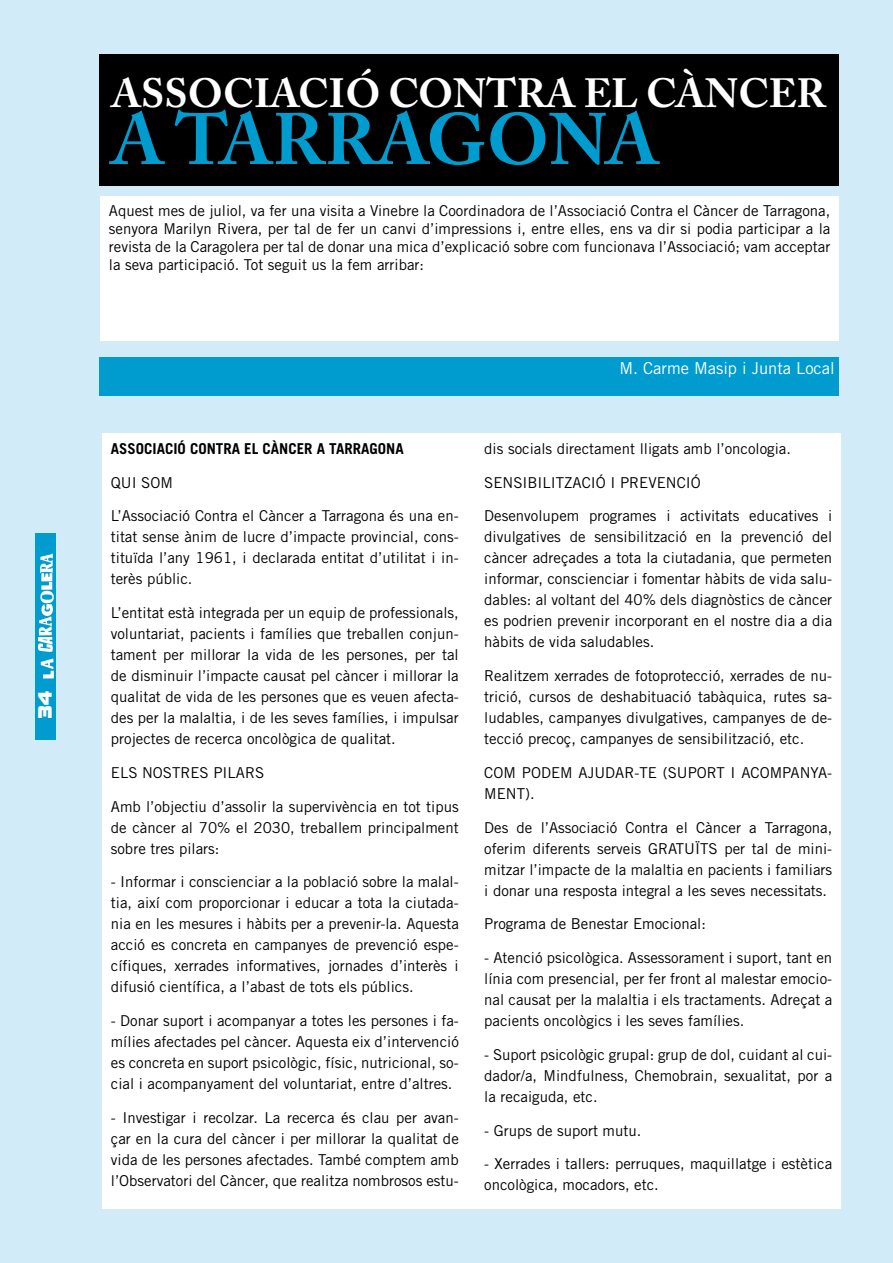
<style>
.page{position:relative;width:893px;height:1263px;background:#d1ebf9}
.page>*{position:absolute;margin:0;border:0;box-sizing:border-box;transform-origin:0 0}
.t1{font:700 72px "Adobe Caslon Pro";letter-spacing:-.01em;color:#009ccf}
.t2{font:700 40.5px "Adobe Caslon Pro";color:#fff}
.t3{font:18px "Bolt Bold IT Cby BT";color:#fff}
.t4{font:16.5px "Trade Gothic";color:#fff}
.t5{font:15px/21px "Trade Gothic";color:#000;text-align:justify}
.t6{font:700 15px "Trade Gothic";color:#000}
</style>
<div class="page">
<div style="left:35px;top:533px;width:21px;height:207px;background:#009ccf"></div>
<svg style="left:41px;top:658px;width:13px;height:20px"></svg>
<svg style="left:38px;top:554px;width:16px;height:98px"></svg>
<div style="left:100px;top:196px;width:739px;height:144px;background:#fff"></div>
<div style="left:99px;top:54px;width:740px;height:131px;background:#000"></div>
<div style="left:100px;top:357px;width:739px;height:39px;background:#009ccf"></div>
<div style="left:102px;top:434px;width:739px;height:775px;background:#fff"></div>
<p class="t3" style="left:35px;top:719px;width:29px;rotate:-90deg">34</p>
<h2 class="t2" style="left:112px;top:69px;width:716px">ASSOCIACIÓ CONTRA EL CÀNCER</h2>
<h1 class="t1" style="left:112px;top:97px;width:549px">A TARRAGONA</h1>
<p class="t5" style="left:109px;top:202px;width:723px;line-height:18px">Aquest mes de juliol, va fer una visita a Vinebre la Coordinadora de l’Associació Contra el Càncer de Tarragona, senyora Marilyn Rivera, per tal de fer un canvi d’impressions i, entre elles, ens va dir si podia participar a la revista de la Caragolera per tal de donar una mica d’explicació sobre com funcionava l’Associació; vam acceptar la seva participació. Tot seguit us la fem arribar:</p>
<p class="t6" style="left:111px;top:439px;width:294px">ASSOCIACIÓ CONTRA EL CÀNCER A TARRAGONA</p>
<p class="t5" style="left:111px;top:472px;width:9px">QUI</p>
<p class="t5" style="left:141px;top:472px;width:33px">SOM</p>
<p class="t5" style="left:111px;top:505px;width:349px">L’Associació Contra el Càncer a Tarragona és una en&shy;titat sense ànim de lucre d’impacte provincial, cons&shy;tituïda l’any 1961, i declarada entitat d’utilitat i in&shy;terès públic.</p>
<p class="t5" style="left:111px;top:602px;width:349px">L’entitat està integrada per un equip de professionals, voluntariat, pacients i famílies que treballen conjun&shy;tament per millorar la vida de les persones, per tal de disminuir l’impacte causat pel càncer i millorar la qualitat de vida de les persones que es veuen afecta&shy;des per la malaltia, i de les seves famílies, i impulsar projectes de recerca oncològica de qualitat.</p>
<p class="t5" style="left:111px;top:762px;width:155px">ELS N OSTRES PI LARS</p>
<p class="t5" style="left:111px;top:796px;width:349px">Amb l’objectiu d’assolir la supervivència en tot tipus de càncer al 70% el 2030, treballem principalment sobre tres pilars:</p>
<p class="t5" style="left:111px;top:871px;width:349px">- I nformar i conscienciar a la població sobre la malal&shy;tia, així com proporcionar i educar a tota la ciutada&shy;nia en les mesures i hàbits per a prevenir-la. Aquesta acció es concreta en campanyes de prevenció espe&shy;cífiques, xerrades informatives, jornades d’interès i difusió científica, a l’abast de tots els públics.</p>
<p class="t5" style="left:111px;top:1010px;width:349px">- Donar suport i acompanyar a totes les persones i fa&shy;mílies afectades pel càncer. Aquesta eix d’intervenció es concreta en suport psicològic, físic, nutricional, so&shy;cial i acompanyament del voluntariat, entre d’altres.</p>
<p class="t5" style="left:111px;top:1107px;width:349px">- I nvestigar i recolzar. La recerca és clau per avan&shy;çar en la cura del càncer i per millorar la qualitat de vida de les persones afectades. També comptem amb l’Observatori del Càncer, que realitza nombrosos estu-</p>
<p class="t4" style="left:619px;top:358px;width:217px">M. Carme Masip i Junta Local</p>
<p class="t5" style="left:484px;top:438px;width:308px">dis socials directament lligats amb l’oncologia.</p>
<p class="t5" style="left:484px;top:472px;width:209px">SENSIBI LITZACIÓ I PREVENCIÓ</p>
<p class="t5" style="left:484px;top:505px;width:349px">Desenvolupem programes i activitats educatives i divulgatives de sensibilització en la prevenció del càncer adreçades a tota la ciutadania, que permeten informar, conscienciar i fomentar hàbits de vida salu&shy;dables: al voltant del 40% dels diagnòstics de càncer es podrien prevenir incorporant en el nostre dia a dia hàbits de vida saludables.</p>
<p class="t5" style="left:484px;top:665px;width:349px">Realitzem xerrades de fotoprotecció, xerrades de nu&shy;trició, cursos de deshabituació tabàquica, rutes sa&shy;ludables, campanyes divulgatives, campanyes de de&shy;tecció precoç, campanyes de sensibilització, etc.</p>
<p class="t5" style="left:484px;top:762px;width:349px">COM PODEM AJUDAR-TE (SU PORT I ACOMPANYA-<br>MENT).</p>
<p class="t5" style="left:484px;top:817px;width:349px">Des de l’Associació Contra el Càncer a Tarragona, oferim diferents serveis GRATU ÏTS per tal de mini&shy;mitzar l’impacte de la malaltia en pacients i familiars i donar una resposta integral a les seves necessitats.</p>
<p class="t5" style="left:484px;top:913px;width:223px">Programa de Benestar Emocional:</p>
<p class="t5" style="left:484px;top:947px;width:349px">- Atenció psicològica. Assessorament i suport, tant en línia com presencial, per fer front al malestar emocio&shy;nal causat per la malaltia i els tractaments. Adreçat a pacients oncològics i les seves famílies.</p>
<p class="t5" style="left:484px;top:1044px;width:349px">- Suport psicològic grupal: grup de dol, cuidant al cui&shy;dador/a, Mindfulness, Chemobrain, sexualitat, por a la recaiguda, etc.</p>
<p class="t5" style="left:484px;top:1120px;width:159px">- Grups de suport mutu.</p>
<p class="t5" style="left:484px;top:1153px;width:349px">- Xerrades i tallers: perruques, maquillatge i estètica oncològica, mocadors, etc.</p>
</div>
